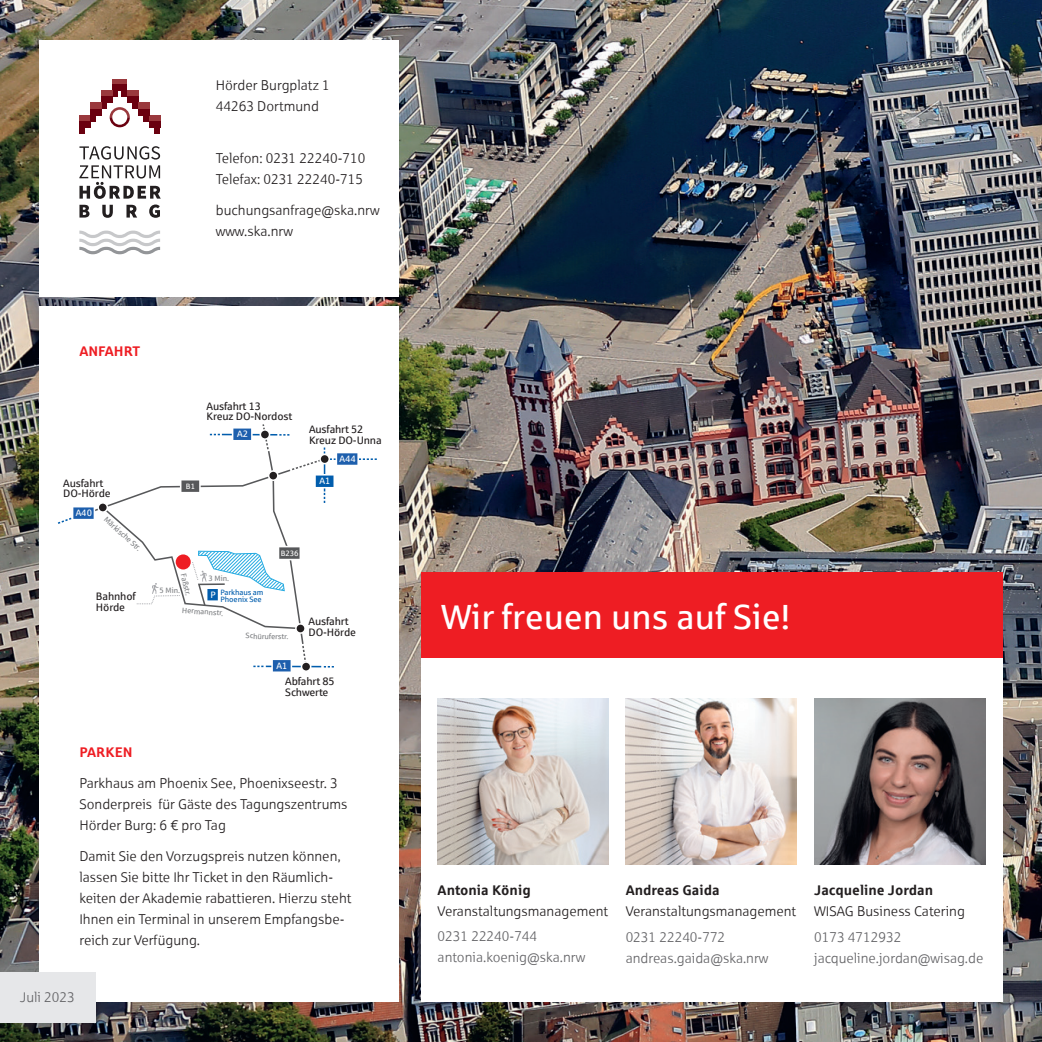
<style>
.page{position:relative;width:1042px;height:1042px;background:#fff}
.page>*{position:absolute;margin:0;border:0;box-sizing:border-box;transform-origin:0 0}
.t1{font:35px "Sparkasse Rg";color:#fff}
.t2{font:14px/21px "Sparkasse Lt";color:#231f20}
.t3{font:14px/21px "Sparkasse Lt";color:#636366}
.t4{font:700 14px "Sparkasse Rg";color:#231f20}
.t5{font:700 14px "Sparkasse Rg";color:#ee1d23}
.t6{font:10.85px/10.8px "Sparkasse Rg";letter-spacing:-.015em;color:#231f20}
.t7{font:9.28px "Sparkasse Rg";color:#fff}
.t8{font:7.7px "Sparkasse Rg";color:#808285}
.t9{font:7.7px/7.7px "Sparkasse Rg";letter-spacing:-.015em;color:#015dad}
.t10{font:7.7px "Sparkasse Rg";letter-spacing:-.015em;color:#fff}
</style>
<div class="page">
<img style="left:0;top:0;width:1042px;height:1042px">
<div style="left:40px;top:40px;width:359px;height:256px;background:#fff"></div>
<svg style="left:79px;top:231px;width:81px;height:23px"></svg>
<div style="left:112px;top:79px;width:15px;height:5px;background:#9a393d"></div>
<div style="left:149px;top:115px;width:11px;height:6px;background:#9a393d"></div>
<div style="left:149px;top:121px;width:11px;height:6px;background:#6a000f"></div>
<svg style="left:155px;top:127px;width:5px;height:6px"></svg>
<div style="left:127px;top:91px;width:11px;height:6px;background:#9a393d"></div>
<div style="left:127px;top:97px;width:11px;height:6px;background:#6a000f"></div>
<div style="left:138px;top:103px;width:11px;height:6px;background:#9a393d"></div>
<div style="left:138px;top:109px;width:11px;height:6px;background:#6a000f"></div>
<svg style="left:144px;top:115px;width:5px;height:6px"></svg>
<div style="left:112px;top:84px;width:15px;height:7px;background:#6a000f"></div>
<svg style="left:112px;top:91px;width:15px;height:6px"></svg>
<div style="left:101px;top:91px;width:11px;height:6px;background:#9a393d"></div>
<div style="left:101px;top:97px;width:11px;height:6px;background:#6a000f"></div>
<svg style="left:79px;top:103px;width:59px;height:30px"></svg>
<svg style="left:79px;top:146px;width:82px;height:72px"></svg>
<div style="left:421px;top:658px;width:581px;height:344px;background:#fff"></div>
<div style="left:421px;top:573px;width:581px;height:85px;background:#ee1d23"></div>
<img style="left:626px;top:698px;width:171px;height:166px">
<img style="left:438px;top:698px;width:171px;height:166px">
<div style="left:40px;top:306px;width:359px;height:696px;background:#fff"></div>
<svg style="left:57px;top:424px;width:320px;height:248px"></svg>
<div style="left:0;top:972px;width:95px;height:50px;background:#e6e7e9"></div>
<img style="left:814px;top:698px;width:171px;height:166px">
<p class="t2" style="left:216px;top:74px;width:116px">Hörder Burgplatz 1<br>44263 Dortmund</p>
<p class="t5" style="left:79px;top:343px;width:62px">ANFAHRT</p>
<p class="t6" style="left:63px;top:477px;width:49px">Ausfahrt<br>DO-Hörde</p>
<p class="t7" style="left:76px;top:507px;width:18px">A40</p>
<p class="t8" style="left:108px;top:514px;width:48px;rotate:42deg">Märkische Str.</p>
<p class="t2" style="left:216px;top:147px;width:151px">Telefon: 0231 22240-710<br>Telefax: 0231 22240-715</p>
<p class="t2" style="left:216px;top:199px;width:165px">buchungsanfrage@ska.nrw www.ska.nrw</p>
<p class="t6" style="left:207px;top:400px;width:87px">Ausfahrt 13<br>Kreuz DO-Nordost</p>
<p class="t7" style="left:237px;top:428px;width:13px">A2</p>
<p class="t10" style="left:186px;top:481px;width:11px">B1</p>
<p class="t6" style="left:309px;top:424px;width:74px">Ausfahrt 52<br>Kreuz DO-Unna</p>
<p class="t7" style="left:319px;top:475px;width:13px">A1</p>
<p class="t7" style="left:339px;top:453px;width:18px">A44</p>
<p class="t10" style="left:281px;top:548px;width:19px">B236</p>
<p class="t8" style="left:188px;top:572px;width:24px;rotate:76deg">Faßstr.</p>
<p class="t8" style="left:208px;top:574px;width:22px;rotate:-1deg">3 Min.</p>
<p class="t8" style="left:159px;top:585px;width:22px;rotate:-1deg">5 Min.</p>
<p class="t6" style="left:96px;top:590px;width:42px">Bahnhof<br>Hörde</p>
<p class="t9" style="left:220px;top:588px;width:44px">Parkhaus am<br>Phoenix See</p>
<p class="t7" style="left:210px;top:589px;width:7px">P</p>
<p class="t8" style="left:182px;top:605px;width:43px;rotate:4deg">Hermannstr.</p>
<p class="t8" style="left:246px;top:631px;width:44px;rotate:2deg">Schüruferstr.</p>
<p class="t7" style="left:277px;top:660px;width:13px">A1</p>
<p class="t6" style="left:309px;top:615px;width:49px">Ausfahrt<br>DO-Hörde</p>
<p class="t6" style="left:285px;top:675px;width:51px">Abfahrt 85<br>Schwerte</p>
<p class="t5" style="left:79px;top:743px;width:55px">PARKEN</p>
<p class="t2" style="left:79px;top:772px;width:270px">Parkhaus am Phoenix See, Phoenixseestr. 3<br>Sonderpreis für Gäste des Tagungszentrums<br>Hörder Burg: 6 € pro Tag</p>
<p class="t2" style="left:79px;top:845px;width:274px">Damit Sie den Vorzugspreis nutzen können, lassen Sie bitte Ihr Ticket in den Räumlich&shy;keiten der Akademie rabattieren. Hierzu steht Ihnen ein Terminal in unserem Empfangsbe&shy;reich zur Verfügung.</p>
<p class="t3" style="left:20px;top:986px;width:56px">Juli 2023</p>
<h1 class="t1" style="left:441px;top:595px;width:350px">Wir freuen uns auf Sie!</h1>
<p class="t4" style="left:438px;top:880px;width:95px">Antonia König</p>
<p class="t2" style="left:438px;top:900px;width:172px">Veranstaltungsmanagement</p>
<p class="t3" style="left:438px;top:926px;width:149px">0231 22240-744 antonia.koenig@ska.nrw</p>
<p class="t4" style="left:626px;top:881px;width:96px">Andreas Gaida</p>
<p class="t2" style="left:626px;top:900px;width:172px">Veranstaltungsmanagement</p>
<p class="t3" style="left:626px;top:926px;width:144px">0231 22240-772 andreas.gaida@ska.nrw</p>
<p class="t4" style="left:814px;top:881px;width:120px">Jacqueline Jordan</p>
<p class="t2" style="left:814px;top:900px;width:152px">WISAG Business Catering</p>
<p class="t3" style="left:814px;top:926px;width:171px">0173 4712932 jacqueline.jordan@wisag.de</p>
</div>
